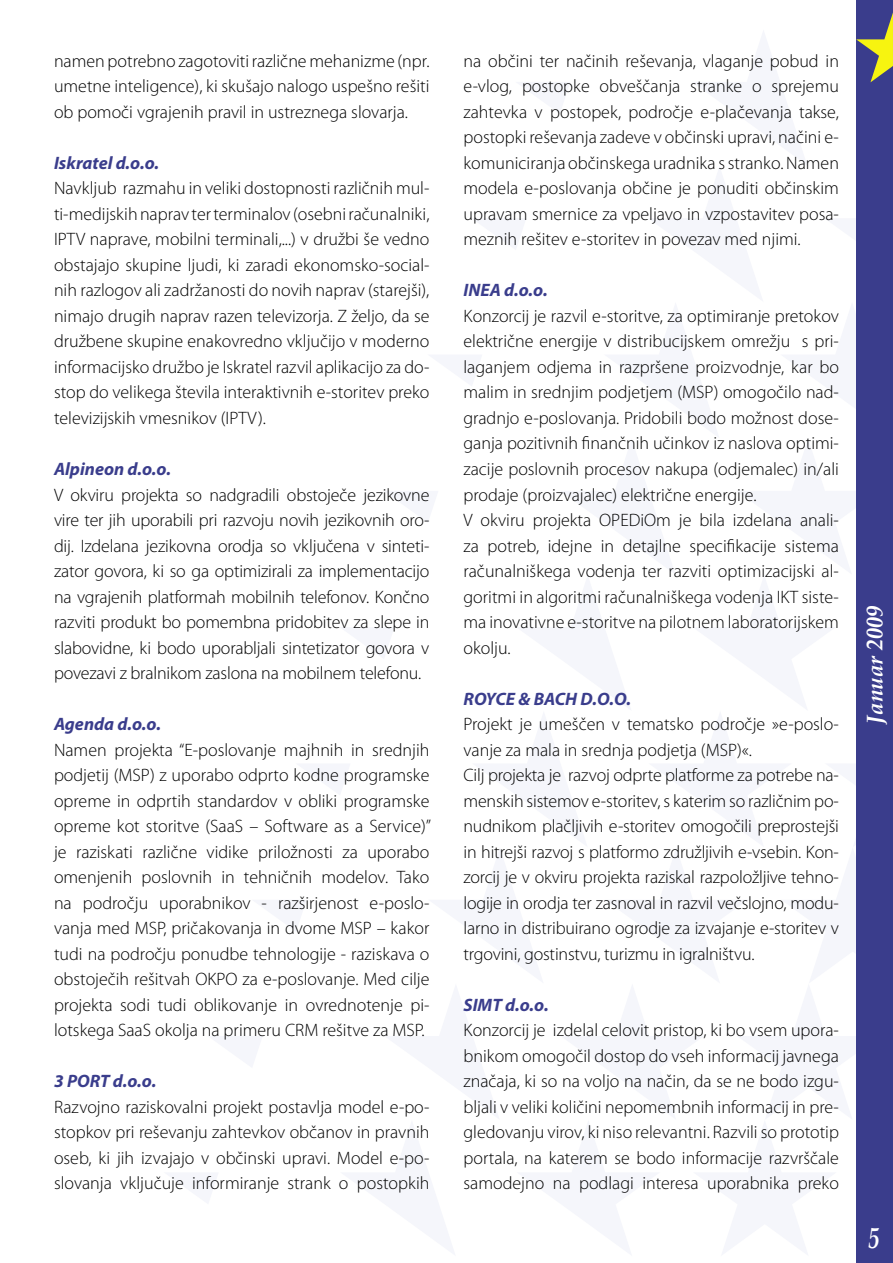
<style>
.page{position:relative;width:893px;height:1263px;background:#fff}
.page>*{position:absolute;margin:0;border:0;box-sizing:border-box;transform-origin:0 0}
.t1{font:italic 700 29.25px "Book Antiqua";color:#fff;scale:.77 1}
.t2{font:italic 700 22.5px "Book Antiqua";color:#fff}
.Paragraph_Style_5{font:300 18px/25.5px "Myriad Pro";color:#000;text-align:justify}
.Paragraph_Style_5-2{font:italic 700 18px "Myriad Pro";color:#3a3d8c}
</style>
<div class="page">
<div style="left:856px;top:12px;width:37px;height:1244px;background:#3a3d8c"></div>
<p class="Paragraph_Style_5" style="left:54px;top:48px;width:377px">namen potrebno zagotoviti različne mehanizme (npr. umetne inteligence), ki skušajo nalogo uspešno rešiti ob pomoči vgrajenih pravil in ustreznega slovarja.</p>
<p class="Paragraph_Style_5-2" style="left:54px;top:153px;width:107px">Iskratel d.o.o.</p>
<p class="Paragraph_Style_5" style="left:54px;top:176px;width:377px">Navkljub razmahu in veliki dostopnosti različnih mul&shy;ti-medijskih naprav ter terminalov (osebni računalniki, IPTV naprave, mobilni terminali,...) v družbi še vedno obstajajo skupine ljudi, ki zaradi ekonomsko-social&shy;nih razlogov ali zadržanosti do novih naprav (starejši), nimajo drugih naprav razen televizorja. Z željo, da se družbene skupine enakovredno vključijo v moderno informacijsko družbo je Iskratel razvil aplikacijo za do&shy;stop do velikega števila interaktivnih e-storitev preko televizijskih vmesnikov (IPTV).</p>
<p class="Paragraph_Style_5-2" style="left:54px;top:459px;width:119px">Alpineon d.o.o.</p>
<p class="Paragraph_Style_5" style="left:54px;top:482px;width:377px">V okviru projekta so nadgradili obstoječe jezikovne vire ter jih uporabili pri razvoju novih jezikovnih oro&shy;dij. Izdelana jezikovna orodja so vključena v sinteti&shy;zator govora, ki so ga optimizirali za implementacijo na vgrajenih platformah mobilnih telefonov. Končno razviti produkt bo pomembna pridobitev za slepe in slabovidne, ki bodo uporabljali sintetizator govora v povezavi z bralnikom zaslona na mobilnem telefonu.</p>
<p class="Paragraph_Style_5-2" style="left:54px;top:714px;width:109px">Agenda d.o.o.</p>
<p class="Paragraph_Style_5" style="left:54px;top:737px;width:379px">Namen projekta “E-poslovanje majhnih in srednjih podjetij (MSP) z uporabo odprto kodne programske opreme in odprtih standardov v obliki programske opreme kot storitve (SaaS – Software as a Service)” je raziskati različne vidike priložnosti za uporabo omenjenih poslovnih in tehničnih modelov. Tako na področju uporabnikov - razširjenost e-poslo&shy;vanja med MSP, pričakovanja in dvome MSP – kakor tudi na področju ponudbe tehnologije - raziskava o obstoječih rešitvah OKPO za e-poslovanje. Med cilje projekta sodi tudi oblikovanje in ovrednotenje pi&shy;lotskega SaaS okolja na primeru CRM rešitve za MSP.</p>
<p class="Paragraph_Style_5-2" style="left:54px;top:1071px;width:104px">3 PORT d.o.o.</p>
<p class="Paragraph_Style_5" style="left:54px;top:1094px;width:377px">Razvojno raziskovalni projekt postavlja model e-po&shy;stopkov pri reševanju zahtevkov občanov in pravnih oseb, ki jih izvajajo v občinski upravi. Model e-po&shy;slovanja vključuje informiranje strank o postopkih</p>
<p class="Paragraph_Style_5" style="left:463px;top:48px;width:377px">na občini ter načinih reševanja, vlaganje pobud in e-vlog, postopke obveščanja stranke o sprejemu zahtevka v postopek, področje e-plačevanja takse, postopki reševanja zadeve v občinski upravi, načini e&shy;komuniciranja občinskega uradnika s stranko. Namen modela e-poslovanja občine je ponuditi občinskim upravam smernice za vpeljavo in vzpostavitev posa&shy;meznih rešitev e-storitev in povezav med njimi.</p>
<p class="Paragraph_Style_5-2" style="left:463px;top:280px;width:86px">INEA d.o.o.</p>
<p class="Paragraph_Style_5" style="left:463px;top:303px;width:377px">Konzorcij je razvil e-storitve, za optimiranje pretokov električne energije v distribucijskem omrežju s pri&shy;laganjem odjema in razpršene proizvodnje, kar bo malim in srednjim podjetjem (MSP) omogočilo nad&shy;gradnjo e-poslovanja. Pridobili bodo možnost dose&shy;ganja pozitivnih finančnih učinkov iz naslova optimi&shy;zacije poslovnih procesov nakupa (odjemalec) in/ali prodaje (proizvajalec) električne energije.</p>
<p class="Paragraph_Style_5" style="left:463px;top:508px;width:377px">V okviru projekta OPEDiOm je bila izdelana anali&shy;za potreb, idejne in detajlne specifikacije sistema računalniškega vodenja ter razviti optimizacijski al&shy;goritmi in algoritmi računalniškega vodenja IKT siste&shy;ma inovativne e-storitve na pilotnem laboratorijskem okolju.</p>
<p class="Paragraph_Style_5-2" style="left:463px;top:689px;width:169px">ROYCE &amp; BACH D.O.O.</p>
<p class="Paragraph_Style_5" style="left:463px;top:712px;width:377px">Projekt je umeščen v tematsko področje »e-poslo&shy;vanje za mala in srednja podjetja (MSP)«.</p>
<p class="Paragraph_Style_5" style="left:463px;top:763px;width:377px">Cilj projekta je razvoj odprte platforme za potrebe na&shy;menskih sistemov e-storitev, s katerim so različnim po&shy;nudnikom plačljivih e-storitev omogočili preprostejši in hitrejši razvoj s platformo združljivih e-vsebin. Kon&shy;zorcij je v okviru projekta raziskal razpoložljive tehno&shy;logije in orodja ter zasnoval in razvil večslojno, modu&shy;larno in distribuirano ogrodje za izvajanje e-storitev v trgovini, gostinstvu, turizmu in igralništvu.</p>
<p class="Paragraph_Style_5-2" style="left:463px;top:995px;width:87px">SIMT d.o.o.</p>
<p class="Paragraph_Style_5" style="left:463px;top:1018px;width:377px">Konzorcij je izdelal celovit pristop, ki bo vsem upora&shy;bnikom omogočil dostop do vseh informacij javnega značaja, ki so na voljo na način, da se ne bodo izgu&shy;bljali v veliki količini nepomembnih informacij in pre&shy;gledovanju virov, ki niso relevantni. Razvili so prototip portala, na katerem se bodo informacije razvrščale samodejno na podlagi interesa uporabnika preko</p>
<p class="t2" style="left:859px;top:724px;width:120px;rotate:-90deg">Januar 2009</p>
<h1 class="t1" style="left:868px;top:1218px;width:16px">5</h1>
</div>
